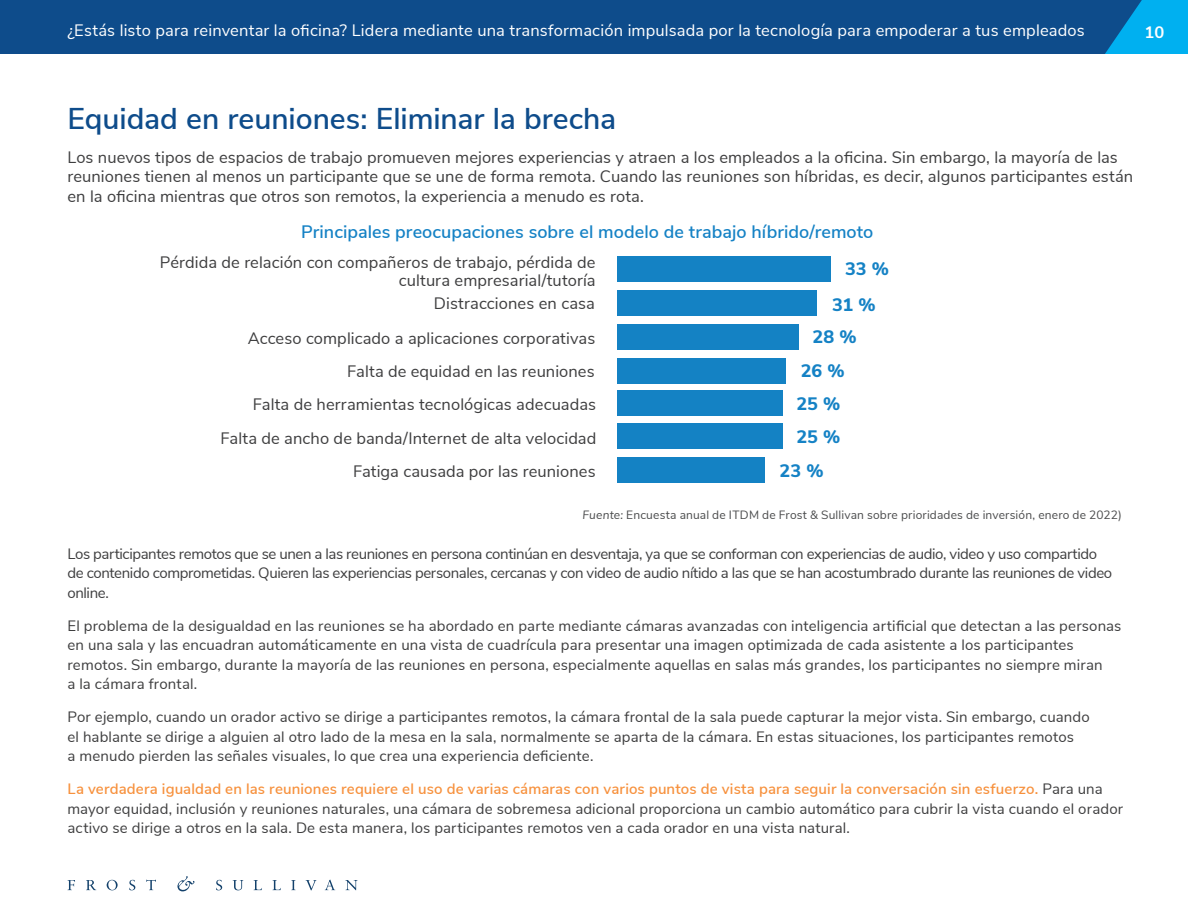
<style>
.page{position:relative;width:1188px;height:918px;background:#fff}
.page>*{position:absolute;margin:0;border:0;box-sizing:border-box;transform-origin:0 0}
.BR__1st_Lvl_Header{font:600 30px "Nunito Sans";letter-spacing:-.005em;color:#0e4c8b}
.BR__Figure_Title{font:600 18px "Nunito Sans";color:#1582c5}
.BR__Body_Text{font:800 18px "Nunito Sans";letter-spacing:.005em;color:#1582c5}
.BR__Body_Text-2{font:16.5px/19.5px "Nunito Sans";letter-spacing:.005em;color:#3e3e3f}
.t1{font:16.5px "Nunito Sans";letter-spacing:.01em;color:#fff}
.t2{font:700 16.5px "Nunito Sans";color:#fff}
.BR__Body_Text-3{font:15px/19.5px "Nunito Sans";letter-spacing:.01em;color:#3e3e3f}
.BR__Body_Text-4{font:15px/19.5px "Nunito Sans";letter-spacing:-.025em;color:#3e3e3f}
.BR__Source{font:12px "Nunito Sans";letter-spacing:.015em;color:#4b4c4d}
.s1{font-style:italic}
.s2{font-weight:600;color:#f7913d}
</style>
<div class="page">
<div style="left:0;top:0;width:1105px;height:54px;background:#0e4c8b"></div>
<svg style="left:1105px;top:0;width:83px;height:54px;background:#0399d9"></svg>
<svg style="left:68px;top:880px;width:7px;height:10px"></svg>
<svg style="left:86px;top:880px;width:10px;height:10px"></svg>
<svg style="left:107px;top:880px;width:11px;height:10px"></svg>
<svg style="left:129px;top:880px;width:6px;height:10px"></svg>
<svg style="left:146px;top:880px;width:10px;height:10px"></svg>
<svg style="left:216px;top:880px;width:6px;height:10px"></svg>
<svg style="left:233px;top:880px;width:10px;height:10px"></svg>
<svg style="left:254px;top:880px;width:8px;height:10px"></svg>
<svg style="left:273px;top:880px;width:8px;height:10px"></svg>
<svg style="left:291px;top:880px;width:5px;height:10px"></svg>
<svg style="left:306px;top:880px;width:10px;height:10px"></svg>
<svg style="left:325px;top:880px;width:10px;height:10px"></svg>
<svg style="left:345px;top:880px;width:13px;height:10px"></svg>
<svg style="left:177px;top:876px;width:17px;height:15px"></svg>
<div style="left:617px;top:257px;width:214px;height:25px;background:#1482c4"></div>
<div style="left:617px;top:290px;width:200px;height:26px;background:#1482c4"></div>
<div style="left:617px;top:324px;width:181px;height:26px;background:#1482c4"></div>
<div style="left:617px;top:358px;width:169px;height:25px;background:#1482c4"></div>
<div style="left:617px;top:390px;width:165px;height:26px;background:#1482c4"></div>
<div style="left:617px;top:423px;width:165px;height:26px;background:#1482c4"></div>
<div style="left:617px;top:457px;width:148px;height:26px;background:#1482c4"></div>
<p class="t1" style="left:68px;top:18px;width:1019px">¿Estás listo para reinventar la oficina? Lidera mediante una transformación impulsada por la tecnología para empoderar a tus empleados</p>
<p class="t2" style="left:1145px;top:20px;width:21px">10</p>
<h1 class="BR__1st_Lvl_Header" style="left:68px;top:97px;width:550px">Equidad en reuniones: Eliminar la brecha</h1>
<p class="BR__Body_Text-2" style="left:68px;top:146px;width:1067px">Los nuevos tipos de espacios de trabajo promueven mejores experiencias y atraen a los empleados a la oficina. Sin embargo, la mayoría de las reuniones tienen al menos un participante que se une de forma remota. Cuando las reuniones son híbridas, es decir, algunos participantes están en la oficina mientras que otros son remotos, la experiencia a menudo es rota.</p>
<p class="BR__Figure_Title" style="left:301px;top:218px;width:574px">Principales preocupaciones sobre el modelo de trabajo híbrido/remoto</p>
<p class="BR__Body_Text-2" style="left:160px;top:252px;width:437px;line-height:18px;text-align:right">Pérdida de relación con compañeros de trabajo, pérdida de cultura empresarial/tutoría</p>
<p class="BR__Body_Text-2" style="left:434px;top:292px;width:162px">Distracciones en casa</p>
<p class="BR__Body_Text-2" style="left:248px;top:328px;width:349px">Acceso complicado a aplicaciones corporativas</p>
<p class="BR__Body_Text-2" style="left:347px;top:361px;width:249px">Falta de equidad en las reuniones</p>
<p class="BR__Body_Text-2" style="left:253px;top:393px;width:345px">Falta de herramientas tecnológicas adecuadas</p>
<p class="BR__Body_Text-2" style="left:221px;top:428px;width:377px">Falta de ancho de banda/Internet de alta velocidad</p>
<p class="BR__Body_Text-2" style="left:353px;top:461px;width:244px">Fatiga causada por las reuniones</p>
<p class="BR__Body_Text" style="left:845px;top:256px;width:45px">33 %</p>
<p class="BR__Body_Text" style="left:832px;top:291px;width:45px">31 %</p>
<p class="BR__Body_Text" style="left:812px;top:324px;width:46px">28 %</p>
<p class="BR__Body_Text" style="left:801px;top:358px;width:46px">26 %</p>
<p class="BR__Body_Text" style="left:796px;top:390px;width:46px">25 %</p>
<p class="BR__Body_Text" style="left:796px;top:423px;width:46px">25 %</p>
<p class="BR__Body_Text" style="left:780px;top:458px;width:46px">23 %</p>
<p class="BR__Source" style="left:582px;top:506px;width:541px"><span class="s1">Fuente:</span> Encuesta anual de ITDM de Frost &amp; Sullivan sobre prioridades de inversión, enero de 2022)</p>
<p class="BR__Body_Text-4" style="left:68px;top:543px;width:1046px">Los participantes remotos que se unen a las reuniones en persona continúan en desventaja, ya que se conforman con experiencias de audio, video y uso compartido de contenido comprometidas. Quieren las experiencias personales, cercanas y con video de audio nítido a las que se han acostumbrado durante las reuniones de video online.</p>
<p class="BR__Body_Text-3" style="left:68px;top:615px;width:1056px">El problema de la desigualdad en las reuniones se ha abordado en parte mediante cámaras avanzadas con inteligencia artificial que detectan a las personas en una sala y las encuadran automáticamente en una vista de cuadrícula para presentar una imagen optimizada de cada asistente a los participantes remotos. Sin embargo, durante la mayoría de las reuniones en persona, especialmente aquellas en salas más grandes, los participantes no siempre miran<br>a la cámara frontal.</p>
<p class="BR__Body_Text-3" style="left:68px;top:706px;width:1024px">Por ejemplo, cuando un orador activo se dirige a participantes remotos, la cámara frontal de la sala puede capturar la mejor vista. Sin embargo, cuando el hablante se dirige a alguien al otro lado de la mesa en la sala, normalmente se aparta de la cámara. En estas situaciones, los participantes remotos<br>a menudo pierden las señales visuales, lo que crea una experiencia deficiente.</p>
<p class="BR__Body_Text-3" style="left:68px;top:778px;width:1057px"><span class="s2">La verdadera igualdad en las reuniones requiere el uso de varias cámaras con varios puntos de vista para seguir la conversación sin esfuerzo.</span> Para una mayor equidad, inclusión y reuniones naturales, una cámara de sobremesa adicional proporciona un cambio automático para cubrir la vista cuando el orador activo se dirige a otros en la sala. De esta manera, los participantes remotos ven a cada orador en una vista natural.</p>
</div>
